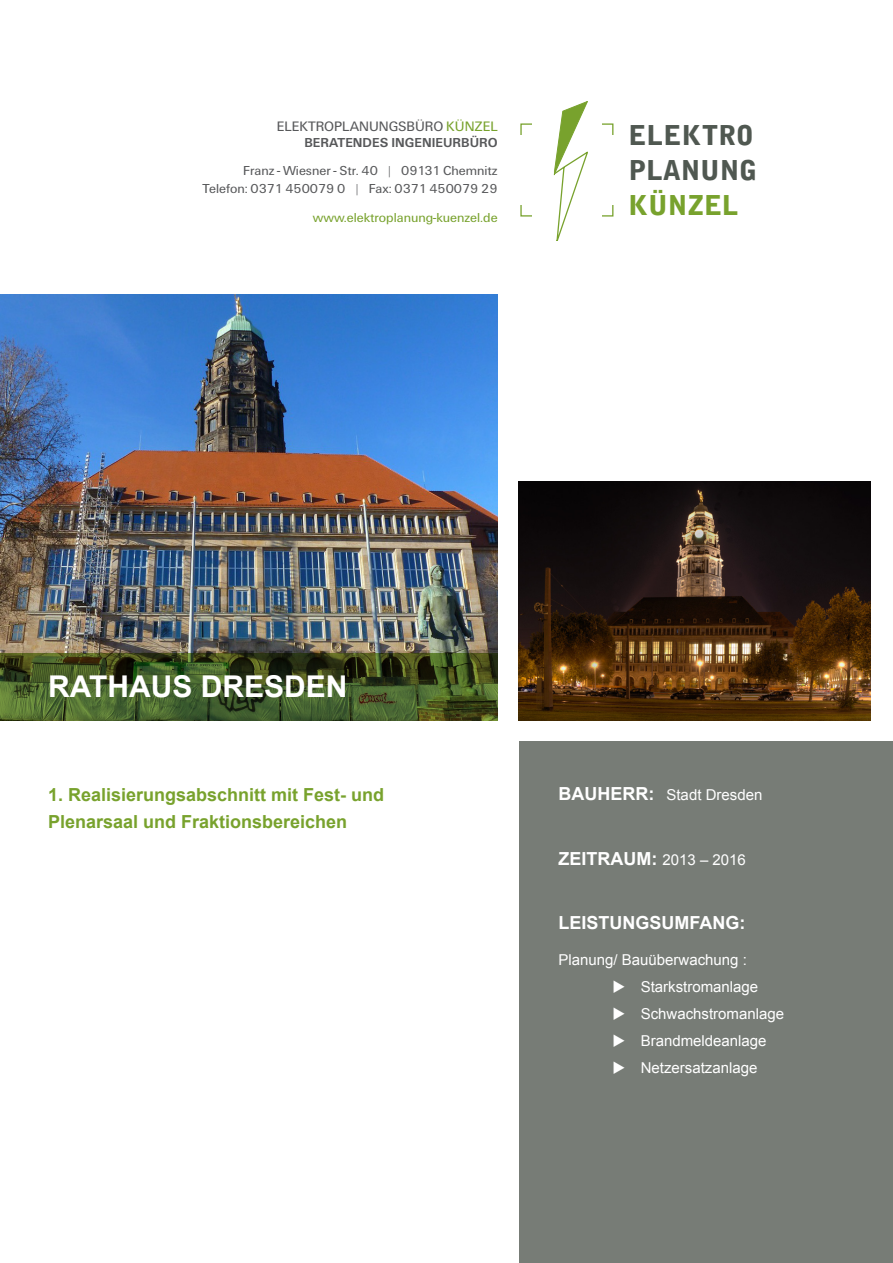
<style>
.page{position:relative;width:893px;height:1263px;background:#fff}
.page>*{position:absolute;margin:0;border:0;box-sizing:border-box;transform-origin:0 0}
.t1{font:700 30px "Arial";color:#fff}
.t2{font:900 27.15px/35px "Bell Gothic";color:#505851}
.t3{font:700 18px/27px "Arial";color:#78a22d}
.t4{font:700 18px "Arial";color:#fff}
.t5{font:15px "Arial";color:#fff}
.t6{font:14.25px "Univers U55";color:#57585a}
.t7{font:13.5px "Univers U55";color:#57585a}
.t8{font:13.5px "Univers U55";color:#78a22d}
.t9{font:13.5px "Univers U65";color:#57585a}
.s1{color:#78a22d}
.s2{font-weight:700;font-size:18px}
.s3{font-weight:400;font-size:15px}
</style>
<div class="page">
<div style="left:520px;top:742px;width:373px;height:521px;background:#777c76"></div>
<svg style="left:553px;top:101px;width:35px;height:140px"></svg>
<img style="left:0;top:294px;width:497px;height:360px">
<svg style="left:0;top:654px;width:497px;height:67px;background:#405424"></svg>
<img style="left:518px;top:481px;width:353px;height:240px">
<p class="t6" style="left:277px;top:116px;width:222px">ELEKTROPLANUNGSBÜRO <span class="s1">KÜNZEL</span></p>
<p class="t9" style="left:304px;top:133px;width:195px">BERATENDES INGENIEURBÜRO</p>
<p class="t7" style="left:243px;top:162px;width:256px">Franz - Wiesner - Str. 40 | 09131 Chemnitz</p>
<p class="t7" style="left:203px;top:180px;width:297px">Telefon: 0371 450079 0 | Fax: 0371 450079 29</p>
<p class="t8" style="left:313px;top:208px;width:186px">www.elektroplanung-kuenzel.de</p>
<p class="t2" style="left:629px;top:118px;width:130px">ELEKTRO<br>PLANUNG<br><span class="s1">KÜNZEL</span></p>
<p class="t1" style="left:48px;top:667px;width:301px">RATHAUS DRESDEN</p>
<p class="t3" style="left:48px;top:782px;width:338px">1. Realisierungsabschnitt mit Fest- und<br>Plenarsaal und Fraktionsbereichen</p>
<p class="t5" style="left:558px;top:785px;width:205px"><span class="s2">BAUHERR:</span> Stadt Dresden</p>
<p class="t4" style="left:558px;top:846px;width:189px">ZEITRAUM: <span class="s3">2013 – 2016</span></p>
<p class="t4" style="left:558px;top:911px;width:188px">LEISTUNGSUMFANG:</p>
<p class="t5" style="left:558px;top:950px;width:190px">Planung/ Bauüberwachung :</p>
<p class="t5" style="left:612px;top:977px;width:147px">◆ Starkstromanlage</p>
<p class="t5" style="left:612px;top:1004px;width:173px">◆ Schwachstromanlage</p>
<p class="t5" style="left:612px;top:1031px;width:156px">◆ Brandmeldeanlage</p>
<p class="t5" style="left:612px;top:1058px;width:146px">◆ Netzersatzanlage</p>
</div>
